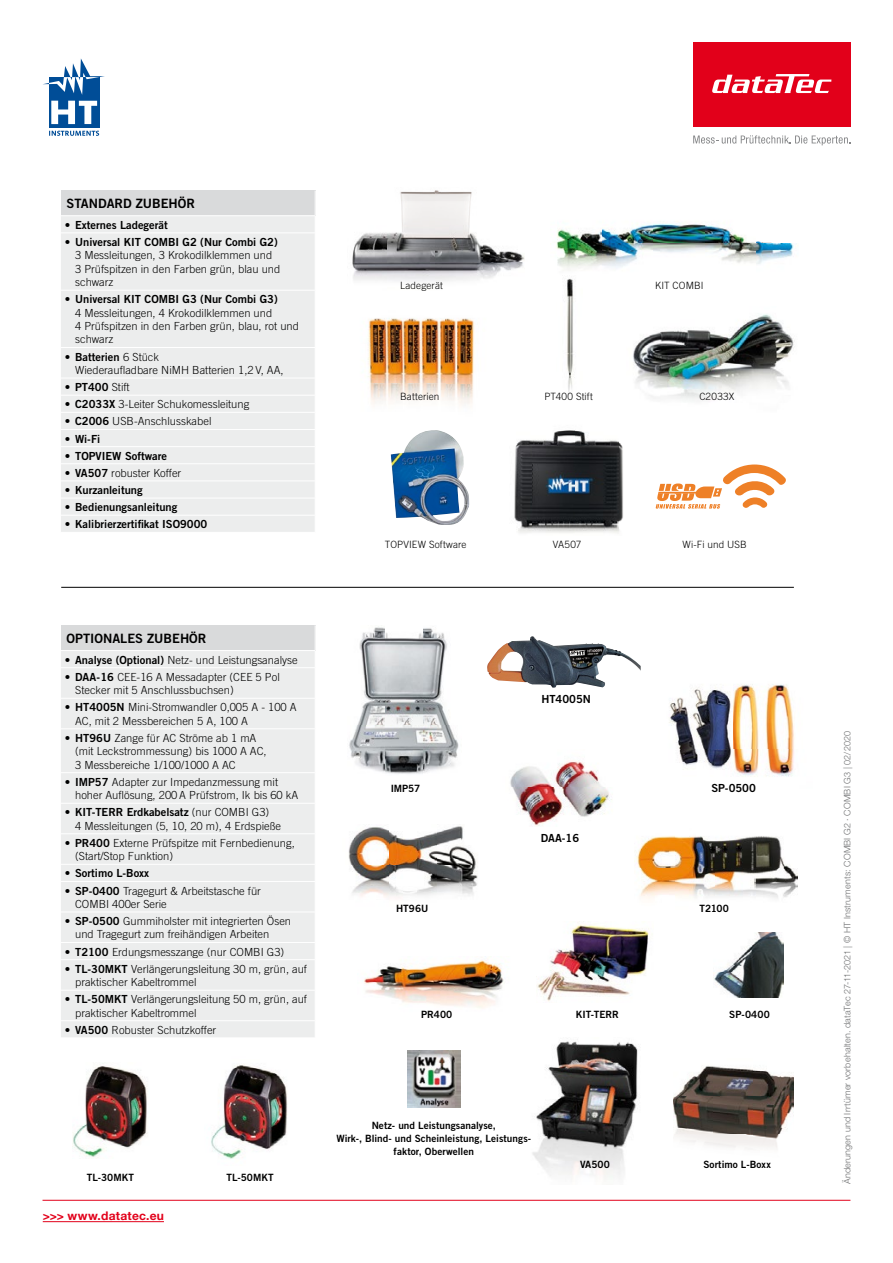
<style>
.page{position:relative;width:893px;height:1263px;background:#fff}
.page>*{position:absolute;margin:0;border:0;box-sizing:border-box;transform-origin:0 0}
.t1{font:12.9px "Trade Gothic LT Bold Two";color:#000}
.t2{font:700 12px "Helvetica Neue LT Pro";letter-spacing:.02em;color:#e2001a}
.t3{font:300 11.1px/13.4px "Trade Gothic LT";color:#000}
.t4{font:11.1px "Trade Gothic LT Bold Two";color:#000}
.t5{font:10.05px/12.9px "Trade Gothic LT Bold Two";letter-spacing:.005em;color:#000;text-align:center}
.t6{font:300 10.05px "Trade Gothic LT";letter-spacing:.01em;color:#000}
.t7{font:300 9px "Helvetica Neue LT Pro";letter-spacing:.025em;color:#707172}
.s1{font-family:"Trade Gothic LT";font-weight:300}
.s2{font-family:"Trade Gothic LT Bold Two";font-weight:400}
</style>
<div class="page">
<div style="left:693px;top:43px;width:157px;height:84px;background:#e2001a"></div>
<svg style="left:693px;top:135px;width:157px;height:10px"></svg>
<svg style="left:712px;top:74px;width:119px;height:19px"></svg>
<hr style="left:43px;top:1221px;width:121px;height:1px;background:#e2001a">
<hr style="left:43px;top:1200px;width:807px;height:1px;background:#e2001a">
<svg style="left:49px;top:131px;width:50px;height:5px"></svg>
<div style="left:49px;top:77px;width:50px;height:51px;background:#004d97"></div>
<svg style="left:43px;top:58px;width:62px;height:37px"></svg>
<svg style="left:51px;top:101px;width:46px;height:23px"></svg>
<img style="left:514px;top:430px;width:142px;height:103px">
<img style="left:556px;top:221px;width:238px;height:49px">
<img style="left:633px;top:314px;width:162px;height:87px">
<img style="left:368px;top:318px;width:107px;height:87px">
<img style="left:566px;top:278px;width:7px;height:115px">
<img style="left:352px;top:190px;width:173px;height:92px">
<img style="left:391px;top:430px;width:78px;height:95px">
<img style="left:349px;top:627px;width:110px;height:147px">
<img style="left:364px;top:956px;width:140px;height:52px">
<img style="left:713px;top:932px;width:70px;height:65px">
<img style="left:537px;top:924px;width:112px;height:77px">
<img style="left:348px;top:826px;width:130px;height:71px">
<img style="left:634px;top:835px;width:164px;height:64px">
<img style="left:532px;top:1041px;width:106px;height:138px">
<img style="left:674px;top:1066px;width:120px;height:82px">
<img style="left:407px;top:1050px;width:54px;height:57px">
<img style="left:487px;top:636px;width:154px;height:52px">
<img style="left:510px;top:761px;width:102px;height:65px">
<img style="left:669px;top:684px;width:126px;height:93px">
<img style="left:72px;top:1066px;width:75px;height:91px">
<div style="left:61px;top:191px;width:254px;height:25px;background:#d9dadb"></div>
<div style="left:61px;top:216px;width:254px;height:316px;background:#eceded"></div>
<hr style="left:61px;top:215px;width:255px;height:1px;background:#fff">
<hr style="left:61px;top:232px;width:255px;height:1px;background:#fff">
<hr style="left:61px;top:290px;width:255px;height:1px;background:#fff">
<hr style="left:61px;top:347px;width:255px;height:1px;background:#fff">
<hr style="left:61px;top:378px;width:255px;height:1px;background:#fff">
<hr style="left:61px;top:395px;width:255px;height:1px;background:#fff">
<hr style="left:61px;top:412px;width:255px;height:1px;background:#fff">
<hr style="left:61px;top:429px;width:255px;height:1px;background:#fff">
<hr style="left:61px;top:446px;width:255px;height:1px;background:#fff">
<hr style="left:61px;top:463px;width:255px;height:1px;background:#fff">
<hr style="left:61px;top:480px;width:255px;height:1px;background:#fff">
<hr style="left:61px;top:498px;width:255px;height:1px;background:#fff">
<hr style="left:61px;top:515px;width:255px;height:1px;background:#fff">
<svg style="left:315px;top:191px;width:1px;height:25px"></svg>
<div style="left:61px;top:625px;width:254px;height:25px;background:#d9dadb"></div>
<div style="left:61px;top:651px;width:254px;height:386px;background:#eceded"></div>
<hr style="left:61px;top:667px;width:255px;height:1px;background:#fff">
<hr style="left:61px;top:698px;width:255px;height:1px;background:#fff">
<hr style="left:61px;top:728px;width:255px;height:1px;background:#fff">
<hr style="left:61px;top:772px;width:255px;height:1px;background:#fff">
<hr style="left:61px;top:803px;width:255px;height:1px;background:#fff">
<hr style="left:61px;top:833px;width:255px;height:1px;background:#fff">
<hr style="left:61px;top:864px;width:255px;height:1px;background:#fff">
<hr style="left:61px;top:881px;width:255px;height:1px;background:#fff">
<hr style="left:61px;top:912px;width:255px;height:1px;background:#fff">
<hr style="left:61px;top:942px;width:255px;height:1px;background:#fff">
<hr style="left:61px;top:959px;width:255px;height:1px;background:#fff">
<hr style="left:61px;top:990px;width:255px;height:1px;background:#fff">
<hr style="left:61px;top:1020px;width:255px;height:1px;background:#fff">
<svg style="left:315px;top:625px;width:1px;height:26px"></svg>
<hr style="left:61px;top:587px;width:733px;height:1px;background:#000">
<svg style="left:656px;top:464px;width:130px;height:45px"></svg>
<img style="left:211px;top:1064px;width:77px;height:95px">
<p class="t1" style="left:67px;top:196px;width:130px">STANDARD ZUBEHÖR</p>
<p class="t4" style="left:65px;top:218px;width:104px">• Externes Ladegerät</p>
<p class="t4" style="left:65px;top:235px;width:214px">• Universal KIT COMBI G2 (Nur Combi G2)</p>
<p class="t3" style="left:75px;top:249px;width:207px">3 Messleitungen, 3 Krokodilklemmen und<br>3 Prüfspitzen in den Farben grün, blau und schwarz</p>
<p class="t4" style="left:65px;top:292px;width:214px">• Universal KIT COMBI G3 (Nur Combi G3)</p>
<p class="t3" style="left:75px;top:306px;width:225px">4 Messleitungen, 4 Krokodilklemmen und<br>4 Prüfspitzen in den Farben grün, blau, rot und schwarz</p>
<p class="t4" style="left:65px;top:350px;width:96px">• Batterien <span class="s1">6 Stück</span></p>
<p class="t3" style="left:75px;top:363px;width:210px">Wiederaufladbare NiMH Batterien 1,2 V, AA,</p>
<p class="t4" style="left:65px;top:380px;width:66px">• PT400 <span class="s1">Stift</span></p>
<p class="t3" style="left:65px;top:397px;width:186px"><span class="s2">• C2033X</span> 3-Leiter Schukomessleitung</p>
<p class="t3" style="left:65px;top:415px;width:148px"><span class="s2">• C2006</span> USB-Anschlusskabel</p>
<p class="t4" style="left:65px;top:432px;width:37px">• Wi-Fi</p>
<p class="t4" style="left:65px;top:449px;width:104px">• TOPVIEW Software</p>
<p class="t3" style="left:65px;top:466px;width:118px"><span class="s2">• VA507</span> robuster Koffer</p>
<p class="t4" style="left:65px;top:483px;width:79px">• Kurzanleitung</p>
<p class="t4" style="left:65px;top:500px;width:114px">• Bedienungsanleitung</p>
<p class="t4" style="left:65px;top:517px;width:144px">• Kalibrierzertifikat ISO9000</p>
<p class="t1" style="left:67px;top:631px;width:141px">OPTIONALES ZUBEHÖR</p>
<p class="t3" style="left:65px;top:653px;width:234px"><span class="s2">• Analyse (Optional)</span> Netz- und Leistungsanalyse</p>
<p class="t3" style="left:75px;top:670px;width:206px;text-indent:-10px"><span class="s2">• DAA-16</span> CEE-16 A Messadapter (CEE 5 Pol<br>Stecker mit 5 Anschlussbuchsen)</p>
<p class="t3" style="left:75px;top:700px;width:223px;text-indent:-10px"><span class="s2">• HT4005N</span> Mini-Stromwandler 0,005 A - 100 A<br>AC, mit 2 Messbereichen 5 A, 100 A</p>
<p class="t3" style="left:75px;top:731px;width:193px;text-indent:-10px"><span class="s2">• HT96U</span> Zange für AC Ströme ab 1 mA (mit Leckstrommessung) bis 1000 A AC,<br>3 Messbereiche 1/100/1000 A AC</p>
<p class="t3" style="left:75px;top:775px;width:225px;text-indent:-10px"><span class="s2">• IMP57</span> Adapter zur Impedanzmessung mit hoher Auflösung, 200 A Prüfstrom, Ik bis 60 kA</p>
<p class="t4" style="left:65px;top:805px;width:206px">• KIT-TERR Erdkabelsatz <span class="s1">(nur COMBI G3)</span></p>
<p class="t3" style="left:75px;top:819px;width:207px">4 Messleitungen (5, 10, 20 m), 4 Erdspieße</p>
<p class="t3" style="left:75px;top:836px;width:221px;text-indent:-10px"><span class="s2">• PR400</span> Externe Prüfspitze mit Fernbedienung, (Start/Stop Funktion)</p>
<p class="t4" style="left:65px;top:866px;width:86px">• Sortimo L-Boxx</p>
<p class="t3" style="left:75px;top:884px;width:187px;text-indent:-10px"><span class="s2">• SP-0400</span> Tragegurt &amp; Arbeitstasche für<br>COMBI 400er Serie</p>
<p class="t3" style="left:75px;top:914px;width:217px;text-indent:-10px"><span class="s2">• SP-0500</span> Gummiholster mit integrierten Ösen und Tragegurt zum freihändigen Arbeiten</p>
<p class="t3" style="left:65px;top:945px;width:221px"><span class="s2">• T2100</span> Erdungsmesszange (nur COMBI G3)</p>
<p class="t3" style="left:75px;top:962px;width:233px;text-indent:-10px"><span class="s2">• TL-30MKT</span> Verlängerungsleitung 30 m, grün, auf praktischer Kabeltrommel</p>
<p class="t3" style="left:75px;top:992px;width:233px;text-indent:-10px"><span class="s2">• TL-50MKT</span> Verlängerungsleitung 50 m, grün, auf praktischer Kabeltrommel</p>
<p class="t3" style="left:65px;top:1023px;width:153px"><span class="s2">• VA500</span> Robuster Schutzkoffer</p>
<p class="t6" style="left:400px;top:280px;width:44px">Ladegerät</p>
<p class="t6" style="left:655px;top:280px;width:50px">KIT COMBI</p>
<p class="t6" style="left:400px;top:391px;width:41px">Batterien</p>
<p class="t6" style="left:544px;top:391px;width:50px">PT400 Stift</p>
<p class="t6" style="left:699px;top:391px;width:37px">C2033X</p>
<p class="t6" style="left:385px;top:538px;width:83px">TOPVIEW Software</p>
<p class="t6" style="left:553px;top:538px;width:30px">VA507</p>
<p class="t6" style="left:682px;top:538px;width:66px">Wi-Fi und USB</p>
<p class="t4" style="left:541px;top:692px;width:51px">HT4005N</p>
<p class="t5" style="left:391px;top:781px;width:31px">IMP57</p>
<p class="t4" style="left:711px;top:781px;width:46px">SP-0500</p>
<p class="t4" style="left:541px;top:831px;width:40px">DAA-16</p>
<p class="t5" style="left:396px;top:901px;width:34px">HT96U</p>
<p class="t5" style="left:700px;top:901px;width:31px">T2100</p>
<p class="t5" style="left:421px;top:1008px;width:33px">PR400</p>
<p class="t5" style="left:729px;top:1008px;width:42px">SP-0400</p>
<p class="t5" style="left:576px;top:1008px;width:44px">KIT-TERR</p>
<p class="t5" style="left:87px;top:1171px;width:49px">TL-30MKT</p>
<p class="t5" style="left:226px;top:1171px;width:49px">TL-50MKT</p>
<p class="t2" style="left:43px;top:1209px;width:123px">&gt;&gt;&gt; www.datatec.eu</p>
<p class="t5" style="left:336px;top:1119px;width:196px">Netz- und Leistungsanalyse,<br>Wirk-, Blind- und Scheinleistung, Leistungs&shy;faktor, Oberwellen</p>
<p class="t5" style="left:580px;top:1158px;width:31px">VA500</p>
<p class="t5" style="left:703px;top:1158px;width:69px">Sortimo L-Boxx</p>
<p class="t7" style="left:842px;top:1184px;width:455px;rotate:-90deg">Änderungen und Irrtümer vorbehalten. dataTec 27-11-2021 | © HT Instruments: COMBI G2 · COMBI G3 | 02/2020</p>
</div>
